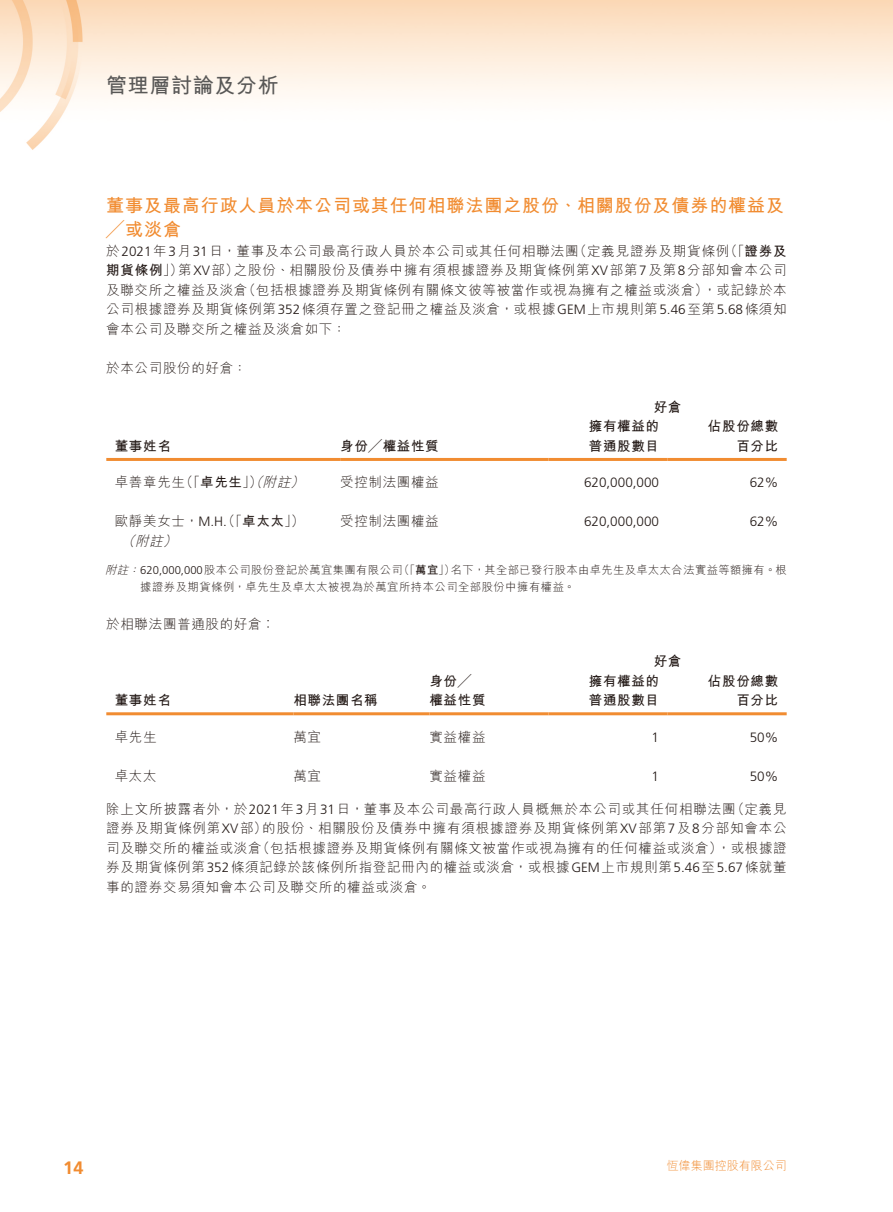
<style>
.page{position:relative;width:893px;height:1212px;background:#fff}
.page>*{position:absolute;margin:0;border:0;box-sizing:border-box;transform-origin:0 0}
.t1{font:700 21px "M Hei HK";letter-spacing:.03em;color:#595857}
.t2{font:700 18px/24px "M Hei HK";letter-spacing:.05em;color:#f18c31}
.t3{font:700 18px "Frutiger LT Std";color:#f18c31}
.t4{font:300 13.5px/19.5px "M Hei HK";letter-spacing:.05em;color:#231916;text-align:justify}
.t5{font:700 13.5px/19.5px "M Hei HK";letter-spacing:.05em;color:#231916}
.t6{font:300 13.5px "Frutiger LT Std";color:#231916}
.t7{font:300 12px "M Hei HK";color:#f18c31}
.t8{font:300 11.25px/16.5px "M Hei HK";letter-spacing:.04em;color:#231916}
.s1{font-family:"Frutiger LT Std"}
.s2{font-weight:700}
.s3{font-style:italic}
</style>
<div class="page">
<img style="left:0;top:0;width:893px;height:716px">
<hr style="left:106px;top:458px;width:234px;height:3px;background:#f18c31">
<hr style="left:340px;top:458px;width:209px;height:3px;background:#f18c31">
<hr style="left:549px;top:458px;width:119px;height:3px;background:#f18c31">
<hr style="left:668px;top:458px;width:119px;height:3px;background:#f18c31">
<hr style="left:106px;top:712px;width:187px;height:3px;background:#f18c31">
<hr style="left:293px;top:712px;width:136px;height:3px;background:#f18c31">
<hr style="left:429px;top:712px;width:120px;height:3px;background:#f18c31">
<hr style="left:549px;top:712px;width:119px;height:3px;background:#f18c31">
<hr style="left:668px;top:712px;width:119px;height:3px;background:#f18c31">
<h1 class="t1" style="left:106px;top:70px;width:174px">管理層討論及分析</h1>
<h2 class="t2" style="left:106px;top:192px;width:679px">董事及最高行政人員於本公司或其任何相聯法團之股份、相關股份及債券的權益及╱或淡倉</h2>
<p class="t4" style="left:106px;top:241px;width:682px">於<span class="s1">2021</span>年<span class="s1">3</span>月<span class="s1">31</span>日，董事及本公司最高行政人員於本公司或其任何相聯法團（定義見證券及期貨條例（「<span class="s2">證券及期貨條例</span>」）第<span class="s1">XV</span>部）之股份、相關股份及債券中擁有須根據證券及期貨條例第<span class="s1">XV</span>部第<span class="s1">7</span>及第<span class="s1">8</span>分部知會本公司及聯交所之權益及淡倉（包括根據證券及期貨條例有關條文彼等被當作或視為擁有之權益或淡倉），或記錄於本公司根據證券及期貨條例第<span class="s1">352</span>條須存置之登記冊之權益及淡倉，或根據<span class="s1">GEM</span>上市規則第<span class="s1">5.46</span>至第<span class="s1">5.68</span>條須知會本公司及聯交所之權益及淡倉如下：</p>
<p class="t4" style="left:106px;top:358px;width:142px">於本公司股份的好倉：</p>
<p class="t5" style="left:654px;top:396px;width:29px">好倉</p>
<p class="t5" style="left:115px;top:435px;width:58px">董事姓名</p>
<p class="t5" style="left:340px;top:435px;width:100px">身份╱權益性質</p>
<p class="t5" style="left:589px;top:415px;width:72px">擁有權益的普通股數目</p>
<p class="t5" style="left:708px;top:415px;width:72px;text-align:right">佔股份總數百分比</p>
<p class="t4" style="left:115px;top:472px;width:194px">卓善章先生（「<span class="s2">卓先生</span>」）<span class="s3">（附註）</span></p>
<p class="t4" style="left:340px;top:472px;width:100px">受控制法團權益</p>
<p class="t6" style="left:584px;top:475px;width:77px">620,000,000</p>
<p class="t6" style="left:750px;top:475px;width:30px">62%</p>
<p class="t4" style="left:122px;top:511px;width:184px;text-indent:-7px">歐靜美女士，<span class="s1">M.H.</span>（「<span class="s2">卓太太</span>」）<span class="s3">（附註）</span></p>
<p class="t4" style="left:340px;top:511px;width:100px">受控制法團權益</p>
<p class="t6" style="left:584px;top:514px;width:77px">620,000,000</p>
<p class="t6" style="left:750px;top:514px;width:30px">62%</p>
<p class="t8" style="left:140px;top:561px;width:648px;text-indent:-35px"><span class="s3">附註：</span><span class="s1">620,000,000</span>股本公司股份登記於萬宜集團有限公司（「<span class="s2">萬宜</span>」）名下，其全部已發行股本由卓先生及卓太太合法實益等額擁有。根據證券及期貨條例，卓先生及卓太太被視為於萬宜所持本公司全部股份中擁有權益。</p>
<p class="t4" style="left:106px;top:614px;width:170px">於相聯法團普通股的好倉︰</p>
<p class="t5" style="left:654px;top:650px;width:29px">好倉</p>
<p class="t5" style="left:115px;top:689px;width:58px">董事姓名</p>
<p class="t5" style="left:293px;top:689px;width:86px">相聯法團名稱</p>
<p class="t5" style="left:429px;top:670px;width:58px">身份╱權益性質</p>
<p class="t5" style="left:589px;top:670px;width:72px">擁有權益的普通股數目</p>
<p class="t5" style="left:708px;top:670px;width:72px;text-align:right">佔股份總數百分比</p>
<p class="t4" style="left:115px;top:727px;width:43px">卓先生</p>
<p class="t4" style="left:293px;top:727px;width:29px">萬宜</p>
<p class="t4" style="left:429px;top:727px;width:58px">實益權益</p>
<p class="t6" style="left:652px;top:729px;width:9px">1</p>
<p class="t6" style="left:750px;top:729px;width:30px">50%</p>
<p class="t4" style="left:115px;top:766px;width:43px">卓太太</p>
<p class="t4" style="left:293px;top:766px;width:29px">萬宜</p>
<p class="t4" style="left:429px;top:766px;width:58px">實益權益</p>
<p class="t6" style="left:652px;top:768px;width:9px">1</p>
<p class="t6" style="left:750px;top:768px;width:30px">50%</p>
<p class="t4" style="left:106px;top:799px;width:682px">除上文所披露者外，於<span class="s1">2021</span>年<span class="s1">3</span>月<span class="s1">31</span>日，董事及本公司最高行政人員概無於本公司或其任何相聯法團（定義見證券及期貨條例第<span class="s1">XV</span>部）的股份、相關股份及債券中擁有須根據證券及期貨條例第<span class="s1">XV</span>部第<span class="s1">7</span>及<span class="s1">8</span>分部知會本公司及聯交所的權益或淡倉（包括根據證券及期貨條例有關條文被當作或視為擁有的任何權益或淡倉），或根據證券及期貨條例第<span class="s1">352</span>條須記錄於該條例所指登記冊內的權益或淡倉，或根據<span class="s1">GEM</span>上市規則第<span class="s1">5.46</span>至<span class="s1">5.67</span>條就董事的證券交易須知會本公司及聯交所的權益或淡倉。</p>
<h2 class="t3" style="left:63px;top:1157px;width:22px">14</h2>
<p class="t7" style="left:667px;top:1159px;width:122px">恆偉集團控股有限公司</p>
</div>
